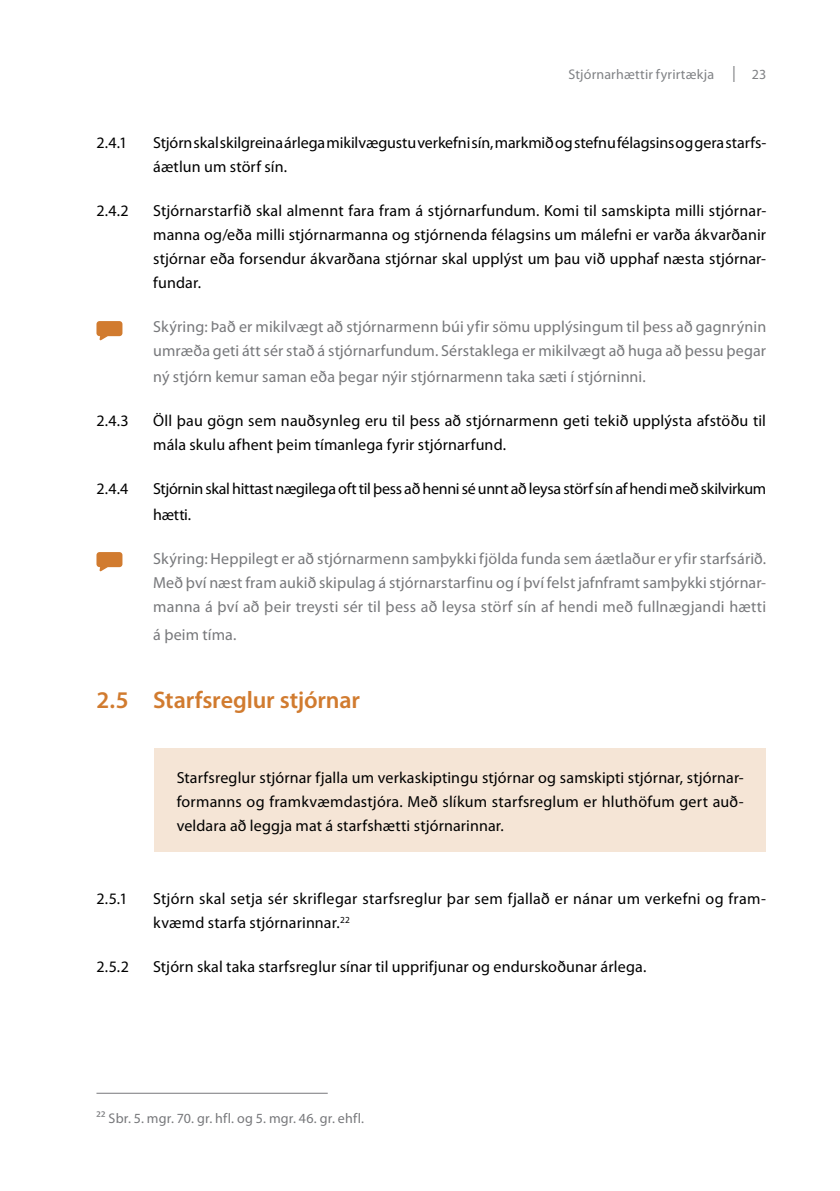
<style>
.page{position:relative;width:840px;height:1191px;background:#fff}
.page>*{position:absolute;margin:0;border:0;box-sizing:border-box;transform-origin:0 0}
.t1{font:600 24px "Myriad Pro";letter-spacing:-.005em;color:#d17b2f}
.t2{font:16px/24px "Myriad Pro";letter-spacing:.005em;color:#000}
.t3{font:16px/24px "Myriad Pro";letter-spacing:.01em;color:#77787b}
.t4{font:16px/26px "Myriad Pro";letter-spacing:-.02em;color:#000}
.t5{font:14px "Myriad Pro";letter-spacing:.015em;color:#77787b}
.t6{font:14px "Myriad Pro";letter-spacing:.015em;color:#808285}
.s1{font-size:16px}
</style>
<div class="page">
<div style="left:154px;top:748px;width:611px;height:104px;background:#f5e5d6"></div>
<hr style="left:96px;top:1093px;width:231px;height:1px;background:#77787b">
<svg style="left:96px;top:321px;width:26px;height:19px"></svg>
<svg style="left:96px;top:552px;width:26px;height:19px"></svg>
<p class="t6" style="left:568px;top:65px;width:199px">Stjórnarhættir fyrirtækja <span class="s1">|</span> 23</p>
<p class="t2" style="left:96px;top:130px;width:32px">2.4.1</p>
<p class="t2" style="left:153px;top:130px;width:614px">Stjórn skal skilgreina árlega mikilvægustu verkefni sín, markmið og stefnu félagsins og gera starfs&shy;áætlun um störf sín.</p>
<p class="t2" style="left:96px;top:198px;width:34px">2.4.2</p>
<p class="t2" style="left:153px;top:198px;width:614px;text-align:justify">Stjórnarstarfið skal almennt fara fram á stjórnarfundum. Komi til samskipta milli stjórnar&shy;manna og/eða milli stjórnarmanna og stjórnenda félagsins um málefni er varða ákvarðanir stjórnar eða forsendur ákvarðana stjórnar skal upplýst um þau við upphaf næsta stjórnar&shy;fundar.</p>
<p class="t3" style="left:153px;top:314px;width:614px">Skýring: Það er mikilvægt að stjórnarmenn búi yfir sömu upplýsingum til þess að gagnrýnin umræða geti átt sér stað á stjórnarfundum. Sérstaklega er mikilvægt að huga að þessu þegar</p>
<p class="t3" style="left:153px;top:364px;width:494px">ný stjórn kemur saman eða þegar nýir stjórnarmenn taka sæti í stjórninni.</p>
<p class="t2" style="left:96px;top:408px;width:34px">2.4.3</p>
<p class="t2" style="left:153px;top:408px;width:614px">Öll þau gögn sem nauðsynleg eru til þess að stjórnarmenn geti tekið upplýsta afstöðu til mála skulu afhent þeim tímanlega fyrir stjórnarfund.</p>
<p class="t2" style="left:96px;top:476px;width:33px">2.4.4</p>
<p class="t4" style="left:153px;top:475px;width:614px">Stjórnin skal hittast nægilega oft til þess að henni sé unnt að leysa störf sín af hendi með skilvirkum hætti.</p>
<p class="t3" style="left:153px;top:546px;width:614px;text-align:justify">Skýring: Heppilegt er að stjórnarmenn samþykki fjölda funda sem áætlaður er yfir starfsárið.<br>Með því næst fram aukið skipulag á stjórnarstarfinu og í því felst jafnframt samþykki stjórnar&shy;manna á því að þeir treysti sér til þess að leysa störf sín af hendi með fullnægjandi hætti</p>
<p class="t3" style="left:153px;top:622px;width:85px">á þeim tíma.</p>
<h1 class="t1" style="left:96px;top:685px;width:265px">2.5 Starfsreglur stjórnar</h1>
<p class="t2" style="left:176px;top:765px;width:568px;text-align:justify">Starfsreglur stjórnar fjalla um verkaskiptingu stjórnar og samskipti stjórnar, stjórnar&shy;formanns og framkvæmdastjóra. Með slíkum starfsreglum er hluthöfum gert auð&shy;veldara að leggja mat á starfshætti stjórnarinnar.</p>
<p class="t2" style="left:96px;top:886px;width:33px">2.5.1</p>
<p class="t2" style="left:153px;top:886px;width:614px">Stjórn skal setja sér skriflegar starfsreglur þar sem fjallað er nánar um verkefni og fram&shy;kvæmd starfa stjórnarinnar.<sup>22</sup></p>
<p class="t2" style="left:96px;top:954px;width:34px">2.5.2</p>
<p class="t2" style="left:153px;top:954px;width:494px">Stjórn skal taka starfsreglur sínar til upprifjunar og endurskoðunar árlega.</p>
<p class="t5" style="left:96px;top:1109px;width:269px">22 Sbr. 5. mgr. 70. gr. hfl. og 5. mgr. 46. gr. ehfl.</p>
</div>
